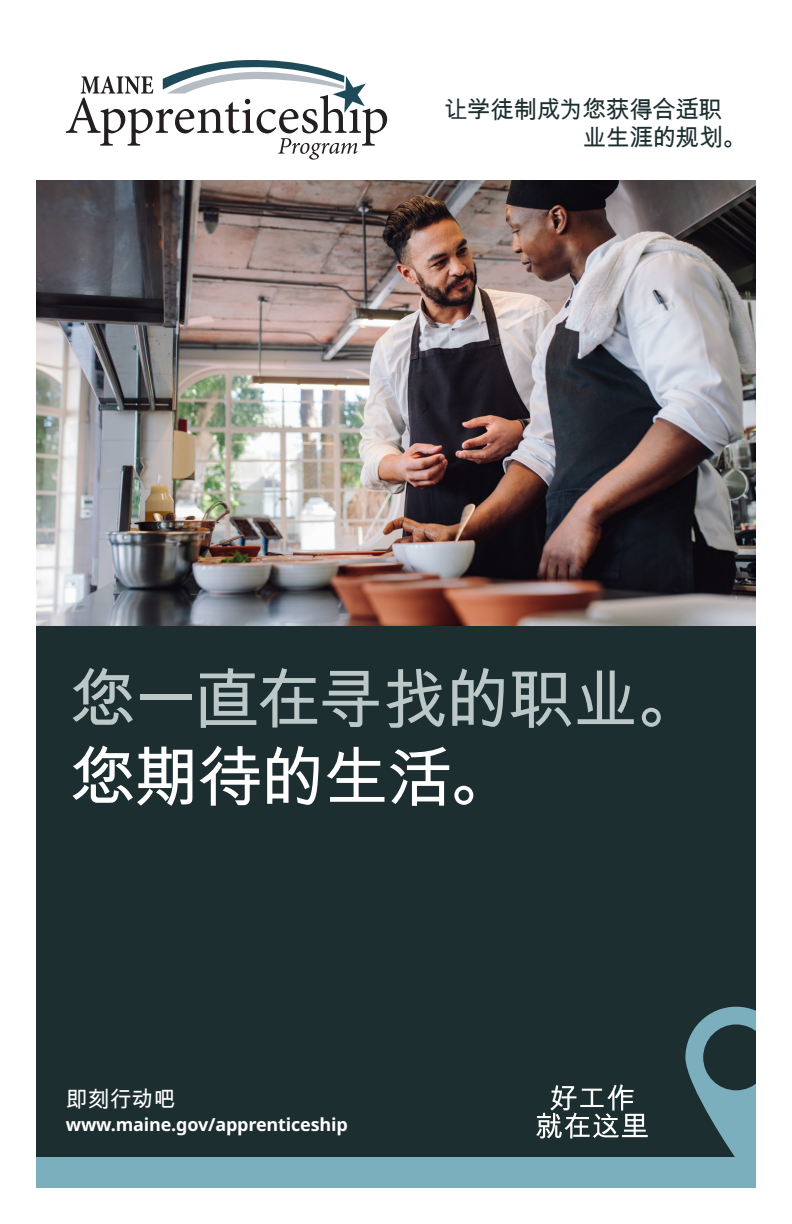
<style>
.page{position:relative;width:792px;height:1224px;background:#fff}
.page>*{position:absolute;margin:0;border:0;box-sizing:border-box;transform-origin:0 0}
.t1{font:66px "Arial Unicode MS";letter-spacing:-.05em;color:#bbc8c7}
.t2{font:66px "Arial Unicode MS";letter-spacing:-.035em;color:#fff}
.text{font:24px/28.8px "Arial Unicode MS";letter-spacing:-.035em;color:#1c2e2f}
.text-2{font:22px "Arial Unicode MS";color:#fff}
.text-3{font:700 18px "Noto Sans";letter-spacing:-.01em;color:#fff}
</style>
<div class="page">
<img style="left:36px;top:180px;width:720px;height:446px">
<div style="left:36px;top:626px;width:720px;height:562px;background:#1c2e2f"></div>
<div style="left:36px;top:1158px;width:720px;height:30px;background:#7cafbd"></div>
<svg style="left:66px;top:60px;width:321px;height:100px"></svg>
<svg style="left:685px;top:1007px;width:71px;height:151px"></svg>
<svg style="left:536px;top:1084px;width:112px;height:54px"></svg>
<p class="text" style="left:583px;top:94px;width:165px;text-indent:-139px">让学徒制成为您获得合适职业生涯的规划。</p>
<p class="t1" style="left:69px;top:652px;width:634px">您一直在寻找的职业。</p>
<p class="t2" style="left:69px;top:730px;width:447px">您期待的生活。</p>
<p class="text-2" style="left:66px;top:1084px;width:111px">即刻行动吧</p>
<p class="text-3" style="left:66px;top:1114px;width:284px">www.maine.gov/apprenticeship</p>
</div>
